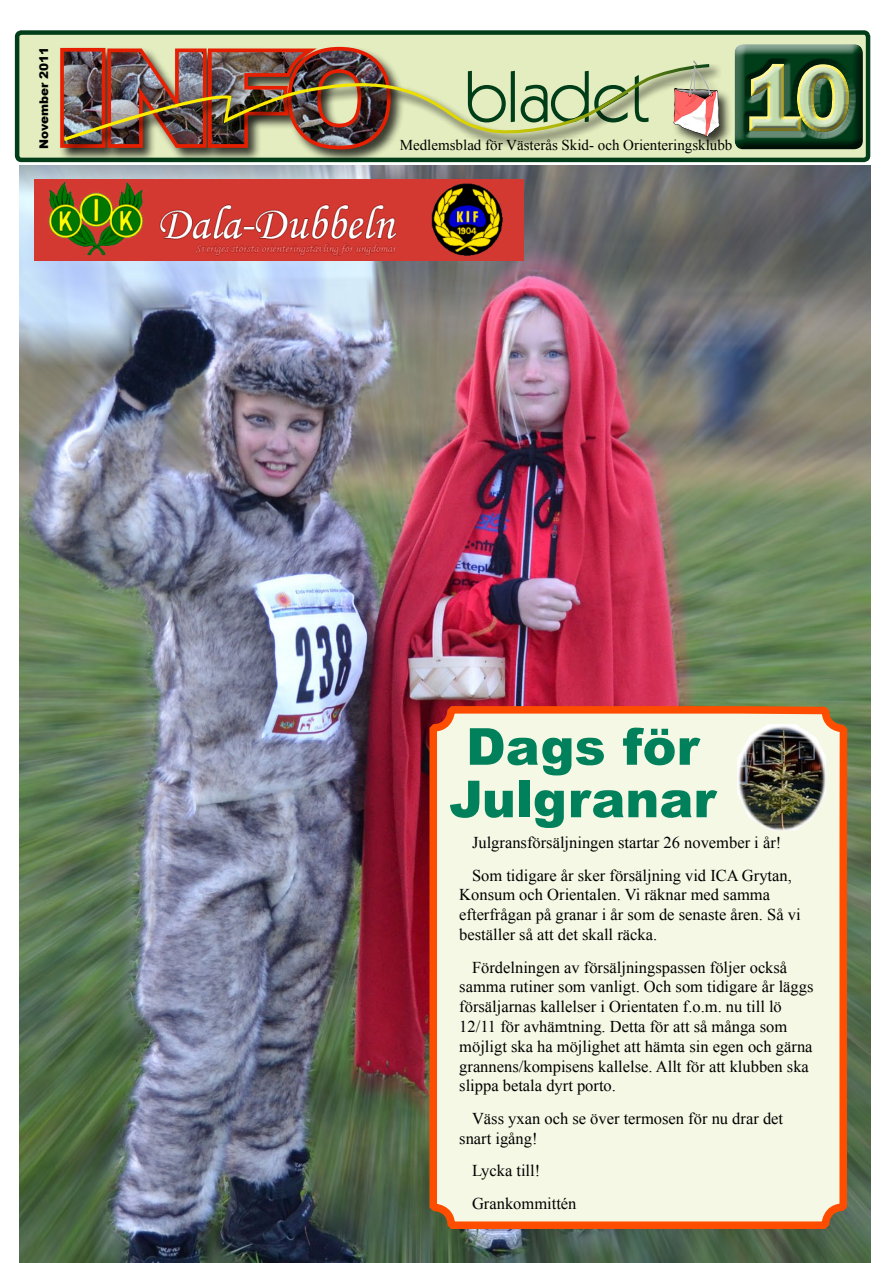
<style>
.page{position:relative;width:893px;height:1263px;background:#fff}
.page>*{position:absolute;margin:0;border:0;box-sizing:border-box;transform-origin:0 0}
.t1{font:500 90px "Franklin Gothic";color:#c1daab}
.t2{font:900 51px/52.5px "Arial";color:#00805b;text-align:center}
.t3{font:16.5px/19.8px "Times New Roman";color:#000}
.t4{font:15px "Times New Roman";color:#000}
.t5{font:900 12px "Arial";color:#000}
</style>
<div class="page">
<img style="left:19px;top:166px;width:851px;height:1096px">
<div style="left:15px;top:35px;width:853px;height:124px;background:#e4edbf"></div>
<div style="left:15px;top:30px;width:855px;height:132px;border:4px solid #003e1a;border-radius:4px"></div>
<div style="left:58px;top:45px;width:347px;height:119px;background:#000;opacity:.75"></div>
<img style="left:58px;top:45px;width:335px;height:106px">
<div style="left:63px;top:62px;width:660px;height:92px;background:#000;opacity:.93"></div>
<img style="left:65px;top:64px;width:361px;height:77px">
<div style="left:733px;top:45px;width:130px;height:104px;background:#000;opacity:.75"></div>
<div style="left:743px;top:61px;width:113px;height:77px;background:#000;opacity:.75"></div>
<img style="left:426px;top:30px;width:425px;height:1203px">
<img style="left:737px;top:724px;width:89px;height:107px">
<img style="left:34px;top:180px;width:490px;height:80px">
<p class="t5" style="left:35px;top:149px;width:103px;rotate:-90deg">November 2011</p>
<p class="t4" style="left:400px;top:135px;width:334px">Medlemsblad för Västerås Skid- och Orienteringsklubb</p>
<h1 class="t1" style="left:746px;top:42px;width:105px">10</h1>
<h2 class="t2" style="left:449px;top:719px;width:268px">Dags för<br>Julgranar</h2>
<p class="t3" style="left:472px;top:826px;width:321px;line-height:32.5px">Julgransförsäljningen startar 26 november i år!<br>Som tidigare år sker försäljning vid ICA Grytan,</p>
<p class="t3" style="left:459px;top:885px;width:343px">Konsum och Orientalen. Vi räknar med samma efterfrågan på granar i år som de senaste åren. Så vi beställer så att det skall räcka.</p>
<p class="t3" style="left:459px;top:957px;width:356px;text-indent:13px">Fördelningen av försäljningspassen följer också samma rutiner som vanligt. Och som tidigare år läggs försäljarnas kallelser i Orientaten f.o.m. nu till lö 12/11 för avhämtning. Detta för att så många som möjligt ska ha möjlighet att hämta sin egen och gärna grannens/kompisens kallelse. Allt för att klubben ska slippa betala dyrt porto.</p>
<p class="t3" style="left:459px;top:1108px;width:325px;text-indent:13px">Väss yxan och se över termosen för nu drar det snart igång!</p>
<p class="t3" style="left:472px;top:1154px;width:106px;line-height:32.5px">Lycka till!<br>Grankommittén</p>
</div>
